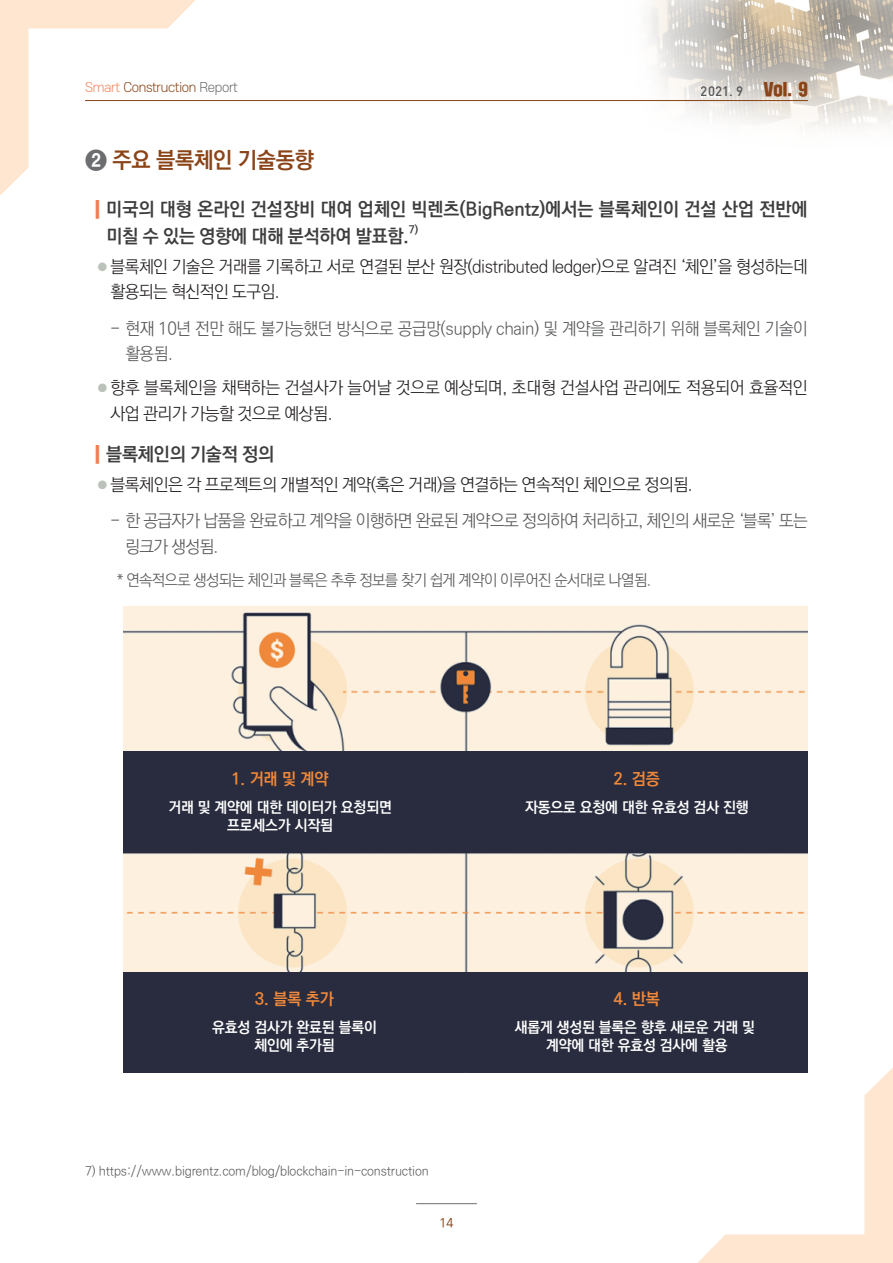
<style>
.page{position:relative;width:893px;height:1263px;background:#fff}
.page>*{position:absolute;margin:0;border:0;box-sizing:border-box;transform-origin:0 0}
.t1{font:700 22.5px "Ko Pub Dotum";letter-spacing:-.01em;color:#8a4418}
.t2{font:700 18.75px/27px "Ko Pub Dotum";color:#3e3e3f}
.t3{font:300 17.25px/25.5px "Ko Pub Dotum";letter-spacing:-.03em;color:#231f20}
.t4{font:300 17.25px/25.5px "Ko Pub Dotum";letter-spacing:-.03em;color:#57585a}
.t5{font:700 16.5px "Ko Pub Dotum";letter-spacing:-.01em;color:#ef883a}
.t6{font:16.05px "SD Gd Gothic";color:#8a4418}
.t7{font:300 15.75px "Ko Pub Dotum";letter-spacing:-.04em;color:#57585a}
.t8{font:700 15px/18px "Ko Pub Dotum";letter-spacing:-.01em;color:#fff;text-align:center}
.t9{font:13.5px "Dinmed";color:#57585a}
.t10{font:300 12.9px "S Core Dream 3";letter-spacing:-.025em;color:#8a4418}
.t11{font:300 12.75px "Ko Pub Dotum";letter-spacing:-.01em;color:#57585a}
.t12{font:500 12.75px "Ko Pub Dotum";color:#8a4418}
.t13{font:700 10.95px "Ko Pub Dotum";color:#3e3e3f}
.s1{color:#f5855b}
.s2{color:#6c6d70}
.s3{font-family:"SD Gd Gothic";font-weight:400;color:#6c6d70}
.s4{font-family:"SD Gd Gothic";font-weight:400;color:#f47d51}
.s5{font-size:10.5px;color:#bac2ba}
</style>
<div class="page">
<svg style="left:0;top:0;width:196px;height:195px"></svg>
<svg style="left:697px;top:1068px;width:196px;height:195px"></svg>
<hr style="left:416px;top:1203px;width:61px;height:1px;background:#6c6d70">
<img style="left:611px;top:0;width:282px;height:129px">
<hr style="left:85px;top:100px;width:723px;height:1px;background:#8a4418">
<img style="left:124px;top:606px;width:684px;height:366px">
<div style="left:123px;top:751px;width:343px;height:102px;background:#292c3e"></div>
<div style="left:123px;top:972px;width:343px;height:100px;background:#292c3e"></div>
<div style="left:466px;top:751px;width:342px;height:102px;background:#292c3e"></div>
<div style="left:466px;top:972px;width:342px;height:100px;background:#292c3e"></div>
<p class="t10" style="left:85px;top:78px;width:155px"><span class="s1">Smart</span> Construction <span class="s2">Report</span></p>
<p class="t9" style="left:701px;top:82px;width:44px">2021. 9</p>
<p class="t6" style="left:764px;top:81px;width:45px">Vol. 9</p>
<h1 class="t1" style="left:85px;top:149px;width:230px"><span class="s3">❷</span> 주요 블록체인 기술동향</h1>
<p class="t2" style="left:106px;top:196px;width:703px;text-indent:-13px"><span class="s4">|</span> 미국의 대형 온라인 건설장비 대여 업체인 빅렌츠(BigRentz)에서는 블록체인이 건설 산업 전반에 미칠 수 있는 영향에 대해 분석하여 발표함.</p>
<p class="t13" style="left:409px;top:224px;width:11px">7)</p>
<p class="t3" style="left:111px;top:255px;width:699px;text-indent:-13px"><span class="s5">●</span> 블록체인 기술은 거래를 기록하고 서로 연결된 분산 원장(distributed ledger)으로 알려진 ‘체인’을 형성하는데 활용되는 혁신적인 도구임.</p>
<p class="t4" style="left:125px;top:316px;width:684px;text-indent:-15px">- 현재 10년 전만 해도 불가능했던 방식으로 공급망(supply chain) 및 계약을 관리하기 위해 블록체인 기술이 활용됨.</p>
<p class="t3" style="left:111px;top:376px;width:698px;text-indent:-13px"><span class="s5">●</span> 향후 블록체인을 채택하는 건설사가 늘어날 것으로 예상되며, 초대형 건설사업 관리에도 적용되어 효율적인 사업 관리가 가능할 것으로 예상됨.</p>
<p class="t2" style="left:94px;top:441px;width:182px"><span class="s4">|</span> 블록체인의 기술적 정의</p>
<p class="t3" style="left:98px;top:473px;width:596px"><span class="s5">●</span> 블록체인은 각 프로젝트의 개별적인 계약(혹은 거래)을 연결하는 연속적인 체인으로 정의됨.</p>
<p class="t4" style="left:125px;top:509px;width:684px;text-indent:-15px">- 한 공급자가 납품을 완료하고 계약을 이행하면 완료된 계약으로 정의하여 처리하고, 체인의 새로운 ‘블록’ 또는 링크가 생성됨.</p>
<p class="t7" style="left:117px;top:573px;width:536px">* 연속적으로 생성되는 체인과 블록은 추후 정보를 찾기 쉽게 계약이 이루어진 순서대로 나열됨.</p>
<p class="t5" style="left:232px;top:771px;width:99px">1. 거래 및 계약</p>
<p class="t8" style="left:168px;top:799px;width:225px">거래 및 계약에 대한 데이터가 요청되면 프로세스가 시작됨</p>
<p class="t5" style="left:614px;top:771px;width:48px">2. 검증</p>
<p class="t8" style="left:525px;top:799px;width:225px">자동으로 요청에 대한 유효성 검사 진행</p>
<p class="t5" style="left:255px;top:991px;width:80px">3. 블록 추가</p>
<p class="t8" style="left:212px;top:1019px;width:166px">유효성 검사가 완료된 블록이 체인에 추가됨</p>
<p class="t11" style="left:85px;top:1165px;width:345px">7) https://www.bigrentz.com/blog/blockchain-in-construction</p>
<p class="t12" style="left:439px;top:1216px;width:15px">14</p>
<p class="t5" style="left:614px;top:991px;width:48px">4. 반복</p>
<p class="t8" style="left:515px;top:1019px;width:242px">새롭게 생성된 블록은 향후 새로운 거래 및 계약에 대한 유효성 검사에 활용</p>
</div>
